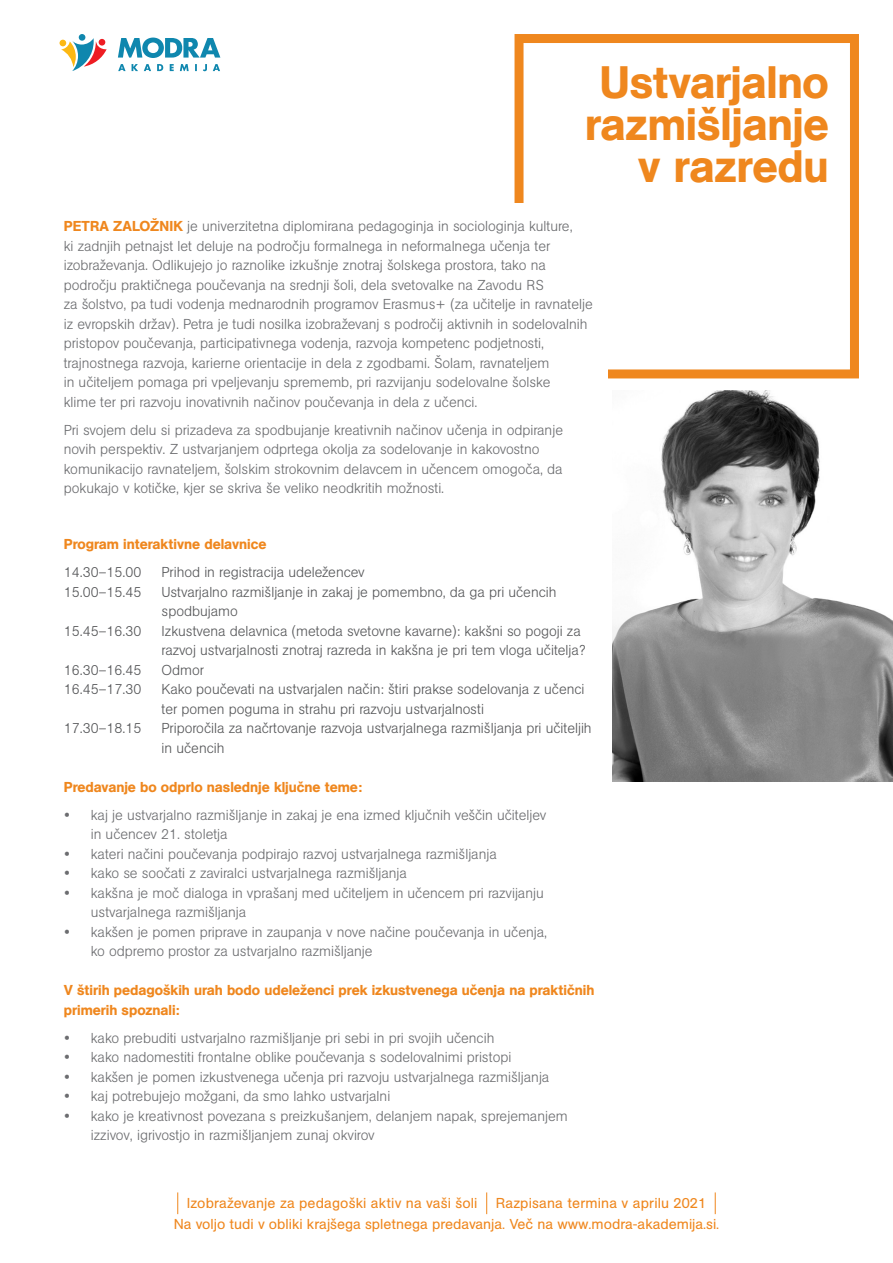
<style>
.page{position:relative;width:893px;height:1263px;background:#fff}
.page>*{position:absolute;margin:0;border:0;box-sizing:border-box;transform-origin:0 0}
.t1{font:500 45px/42px "AG Book Pro";letter-spacing:-.005em;color:#ef871e;text-align:right}
.t2{font:300 14.25px/19.5px "AG Book Pro";color:#6c6d70}
.t3{font:300 14.25px/19.5px "AG Book Pro";color:#57585a}
.t4{font:500 14.25px/19.5px "AG Book Pro";color:#ef871e}
.t5{font:14.25px/21px "AG Book Pro";color:#ef871e}
.s1{font-weight:500;color:#ef871e}
</style>
<div class="page">
<img style="left:612px;top:390px;width:281px;height:391px">
<div style="left:514px;top:34px;width:345px;height:344px;border:9px solid #ef871e"></div>
<div style="left:64px;top:203px;width:544px;height:937px;background:#fff"></div>
<svg style="left:177px;top:1192px;width:1px;height:22px"></svg>
<svg style="left:486px;top:1192px;width:1px;height:22px"></svg>
<svg style="left:715px;top:1192px;width:1px;height:22px"></svg>
<svg style="left:118px;top:38px;width:102px;height:20px"></svg>
<svg style="left:118px;top:64px;width:102px;height:7px"></svg>
<div style="left:79px;top:34px;width:6px;height:7px;background:#0f87ae;border-radius:50%"></div>
<svg style="left:60px;top:38px;width:47px;height:33px"></svg>
<h1 class="t1" style="left:585px;top:61px;width:245px">Ustvarjalno razmišljanje v razredu</h1>
<p class="t2" style="left:64px;top:216px;width:530px"><span class="s1">PETRA ZALOŽNIK</span> je univerzitetna diplomirana pedagoginja in sociologinja kulture,<br>ki zadnjih petnajst let deluje na področju formalnega in neformalnega učenja ter izobraževanja. Odlikujejo jo raznolike izkušnje znotraj šolskega prostora, tako na področju praktičnega poučevanja na srednji šoli, dela svetovalke na Zavodu RS<br>za šolstvo, pa tudi vodenja mednarodnih programov Erasmus+ (za učitelje in ravnatelje iz evropskih držav). Petra je tudi nosilka izobraževanj s področij aktivnih in sodelovalnih pristopov poučevanja, participativnega vodenja, razvoja kompetenc podjetnosti, trajnostnega razvoja, karierne orientacije in dela z zgodbami. Šolam, ravnateljem<br>in učiteljem pomaga pri vpeljevanju sprememb, pri razvijanju sodelovalne šolske<br>klime ter pri razvoju inovativnih načinov poučevanja in dela z učenci.</p>
<p class="t2" style="left:64px;top:420px;width:501px">Pri svojem delu si prizadeva za spodbujanje kreativnih načinov učenja in odpiranje novih perspektiv. Z ustvarjanjem odprtega okolja za sodelovanje in kakovostno komunikacijo ravnateljem, šolskim strokovnim delavcem in učencem omogoča, da pokukajo v kotičke, kjer se skriva še veliko neodkritih možnosti.</p>
<p class="t4" style="left:64px;top:534px;width:204px">Program interaktivne delavnice</p>
<p class="t3" style="left:64px;top:562px;width:79px">14.30–15.00</p>
<p class="t3" style="left:162px;top:562px;width:205px">Prihod in registracija udeležencev</p>
<p class="t3" style="left:64px;top:582px;width:79px">15.00–15.45</p>
<p class="t3" style="left:162px;top:582px;width:396px">Ustvarjalno razmišljanje in zakaj je pomembno, da ga pri učencih spodbujamo</p>
<p class="t3" style="left:64px;top:621px;width:79px">15.45–16.30</p>
<p class="t3" style="left:162px;top:621px;width:426px">Izkustvena delavnica (metoda svetovne kavarne): kakšni so pogoji za razvoj ustvarjalnosti znotraj razreda in kakšna je pri tem vloga učitelja?</p>
<p class="t3" style="left:64px;top:660px;width:79px">16.30–16.45</p>
<p class="t3" style="left:162px;top:660px;width:44px">Odmor</p>
<p class="t3" style="left:64px;top:679px;width:79px">16.45–17.30</p>
<p class="t3" style="left:162px;top:679px;width:424px">Kako poučevati na ustvarjalen način: štiri prakse sodelovanja z učenci ter pomen poguma in strahu pri razvoju ustvarjalnosti</p>
<p class="t3" style="left:64px;top:718px;width:79px">17.30–18.15</p>
<p class="t3" style="left:162px;top:718px;width:432px">Priporočila za načrtovanje razvoja ustvarjalnega razmišljanja pri učiteljih in učencih</p>
<p class="t4" style="left:64px;top:777px;width:300px">Predavanje bo odprlo naslednje ključne teme:</p>
<p class="t2" style="left:91px;top:805px;width:457px;text-indent:-27px">• kaj je ustvarjalno razmišljanje in zakaj je ena izmed ključnih veščin učiteljev in učencev 21. stoletja</p>
<p class="t2" style="left:64px;top:844px;width:435px">• kateri načini poučevanja podpirajo razvoj ustvarjalnega razmišljanja</p>
<p class="t2" style="left:64px;top:863px;width:345px">• kako se soočati z zaviralci ustvarjalnega razmišljanja</p>
<p class="t2" style="left:91px;top:883px;width:454px;text-indent:-27px">• kakšna je moč dialoga in vprašanj med učiteljem in učencem pri razvijanju ustvarjalnega razmišljanja</p>
<p class="t2" style="left:91px;top:922px;width:458px;text-indent:-27px">• kakšen je pomen priprave in zaupanja v nove načine poučevanja in učenja, ko odpremo prostor za ustvarjalno razmišljanje</p>
<p class="t4" style="left:64px;top:980px;width:532px">V štirih pedagoških urah bodo udeleženci prek izkustvenega učenja na praktičnih primerih spoznali:</p>
<p class="t2" style="left:64px;top:1028px;width:432px">• kako prebuditi ustvarjalno razmišljanje pri sebi in pri svojih učencih</p>
<p class="t2" style="left:64px;top:1047px;width:449px">• kako nadomestiti frontalne oblike poučevanja s sodelovalnimi pristopi</p>
<p class="t2" style="left:64px;top:1067px;width:487px">• kakšen je pomen izkustvenega učenja pri razvoju ustvarjalnega razmišljanja</p>
<p class="t2" style="left:64px;top:1086px;width:328px">• kaj potrebujejo možgani, da smo lahko ustvarjalni</p>
<p class="t2" style="left:91px;top:1106px;width:478px;text-indent:-27px">• kako je kreativnost povezana s preizkušanjem, delanjem napak, sprejemanjem izzivov, igrivostjo in razmišljanjem zunaj okvirov</p>
<p class="t5" style="left:187px;top:1192px;width:292px">Izobraževanje za pedagoški aktiv na vaši šoli</p>
<p class="t5" style="left:174px;top:1192px;width:547px;text-indent:322px">Razpisana termina v aprilu 2021<br>Na voljo tudi v obliki krajšega spletnega predavanja. Več na www.modra-akademija.si.</p>
</div>
